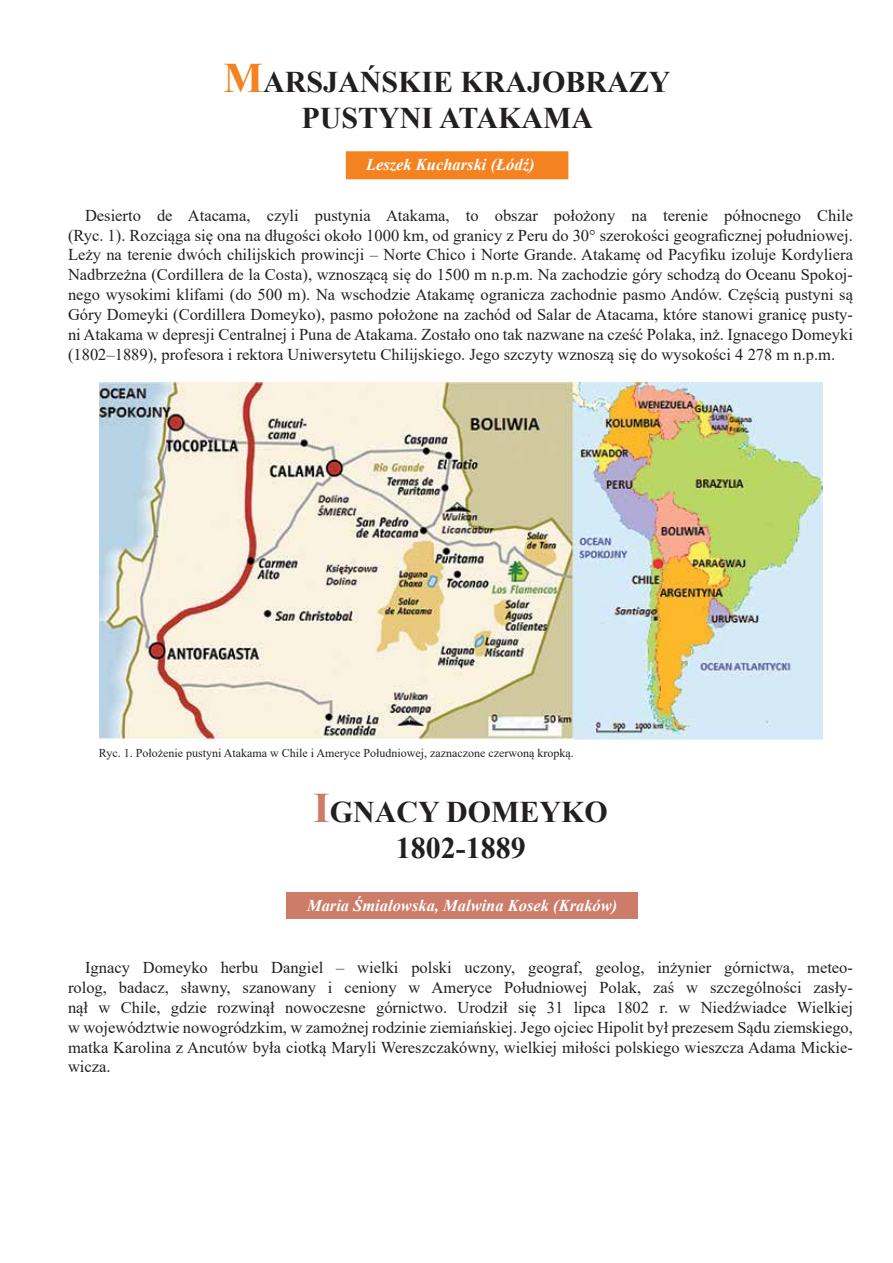
<style>
.page{position:relative;width:893px;height:1263px;background:#fff}
.page>*{position:absolute;margin:0;border:0;box-sizing:border-box;transform-origin:0 0}
.t1{font:700 30px/36px "Times New Roman";color:#231f20;text-align:center}
.t2{font:16.5px/19.8px "Times New Roman";color:#231f20;text-align:justify}
.t3{font:italic 700 16.5px "Times New Roman";color:#fff}
.t4{font:12px "Times New Roman";color:#231f20}
.s1{font-size:42px;color:#f58220}
.s2{font-size:42px;color:#cc7c68}
</style>
<div class="page">
<div style="left:346px;top:151px;width:222px;height:28px;background:#f58220;border:2px solid #f58220"></div>
<img style="left:99px;top:383px;width:723px;height:358px">
<div style="left:286px;top:892px;width:352px;height:27px;background:#cc7c68"></div>
<h1 class="t1" style="left:223px;top:63px;width:449px"><span class="s1">M</span>ARSJAŃSKIE KRAJOBRAZY<br>PUSTYNI ATAKAMA</h1>
<p class="t3" style="left:366px;top:153px;width:170px">Leszek Kucharski (Łódź)</p>
<p class="t2" style="left:68px;top:205px;width:786px;text-indent:17px">Desierto de Atacama, czyli pustynia Atakama, to obszar położony na terenie północnego Chile (Ryc. 1). Rozciąga się ona na długości około 1000 km, od granicy z Peru do 30° szerokości geograficznej południowej.<br>Leży na terenie dwóch chilijskich prowincji – Norte Chico i Norte Grande. Atakamę od Pacyfiku izoluje Kordyliera Nadbrzeżna (Cordillera de la Costa), wznoszącą się do 1500 m n.p.m. Na zachodzie góry schodzą do Oceanu Spokoj&shy;nego wysokimi klifami (do 500 m). Na wschodzie Atakamę ogranicza zachodnie pasmo Andów. Częścią pustyni są Góry Domeyki (Cordillera Domeyko), pasmo położone na zachód od Salar de Atacama, które stanowi granicę pusty&shy;ni Atakama w depresji Centralnej i Puna de Atakama. Zostało ono tak nazwane na cześć Polaka, inż. Ignacego Domeyki (1802–1889), profesora i rektora Uniwersytetu Chilijskiego. Jego szczyty wznoszą się do wysokości 4 278 m n.p.m.</p>
<p class="t4" style="left:99px;top:745px;width:476px">Ryc. 1. Położenie pustyni Atakama w Chile i Ameryce Południowej, zaznaczone czerwoną kropką.</p>
<h1 class="t1" style="left:313px;top:793px;width:296px"><span class="s2">I</span>GNACY DOMEYKO<br>1802-1889</h1>
<p class="t3" style="left:307px;top:894px;width:312px">Maria Śmiałowska, Malwina Kosek (Kraków)</p>
<p class="t2" style="left:68px;top:957px;width:786px;text-indent:17px">Ignacy Domeyko herbu Dangiel – wielki polski uczony, geograf, geolog, inżynier górnictwa, meteo&shy;rolog, badacz, sławny, szanowany i ceniony w Ameryce Południowej Polak, zaś w szczególności zasły&shy;nął w Chile, gdzie rozwinął nowoczesne górnictwo. Urodził się 31 lipca 1802 r. w Niedźwiadce Wielkiej w województwie nowogródzkim, w zamożnej rodzinie ziemiańskiej. Jego ojciec Hipolit był prezesem Sądu ziemskiego, matka Karolina z Ancutów była ciotką Maryli Wereszczakówny, wielkiej miłości polskiego wieszcza Adama Mickie&shy;wicza.</p>
</div>
